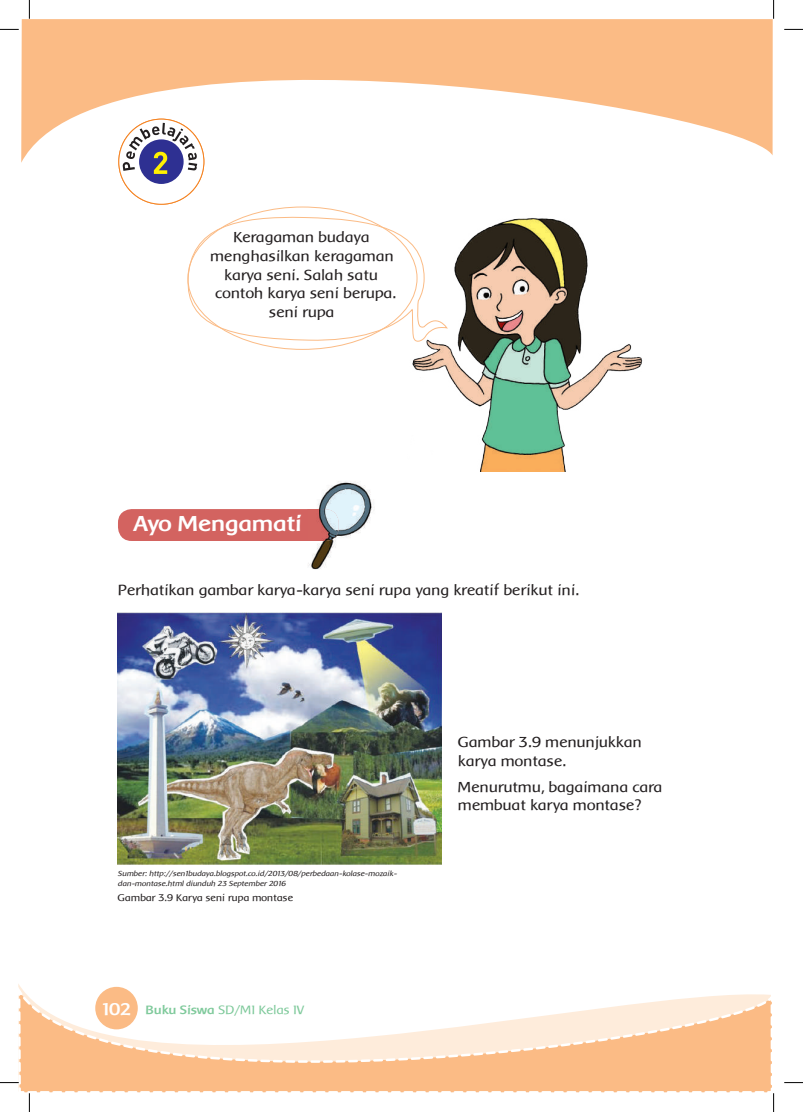
<style>
.page{position:relative;width:803px;height:1112px;background:#fff}
.page>*{position:absolute;margin:0;border:0;box-sizing:border-box;transform-origin:0 0}
.t1{font:700 22.5px "Baar Metanoia";color:#fff}
.t2{font:15px/18.8px "Baar Metanoia";color:#231f20}
.t3{font:12.5px "Baar Metanoia";color:#80ca9c}
.t4{font:10px "Baar Metanoia";color:#231f20}
.t5{font:italic 7.5px/10px "Baar Metanoia";color:#231f20}
.s1{font-weight:700;font-size:17.5px;color:#fff}
.s2{font-weight:700}
</style>
<div class="page">
<svg style="left:19px;top:985px;width:753px;height:107px"></svg>
<svg style="left:21px;top:19px;width:752px;height:144px;fill:#fbbb85"></svg>
<div style="left:95px;top:986px;width:43px;height:43px;background:#fbbb85;border-radius:50%"></div>
<div style="left:119px;top:119px;width:85px;height:85px;background:#fff;border-radius:50%"></div>
<div style="left:139px;top:139px;width:45px;height:45px;background:#2e3092;border-radius:50%"></div>
<svg style="left:123px;top:123px;width:74px;height:51px"></svg>
<svg style="left:186px;top:216px;width:256px;height:649px"></svg>
<img style="left:407px;top:216px;width:236px;height:255px">
<div style="left:118px;top:509px;width:221px;height:32px;background:#d36360;border-radius:14px"></div>
<img style="left:307px;top:480px;width:68px;height:89px">
<img style="left:307px;top:509px;width:32px;height:32px">
<img style="left:118px;top:612px;width:324px;height:252px">
<svg style="left:0;top:29px;width:19px;height:1px"></svg>
<svg style="left:784px;top:29px;width:19px;height:1px"></svg>
<svg style="left:0;top:996px;width:22px;height:92px"></svg>
<svg style="left:784px;top:1082px;width:19px;height:1px"></svg>
<svg style="left:29px;top:0;width:1px;height:19px"></svg>
<svg style="left:28px;top:1090px;width:738px;height:21px"></svg>
<svg style="left:773px;top:0;width:1px;height:19px"></svg>
<svg style="left:773px;top:1093px;width:1px;height:18px"></svg>
<p class="t2" style="left:210px;top:228px;width:185px;text-align:center">Keragaman budaya menghasilkan keragaman</p>
<p class="t2" style="left:215px;top:284px;width:183px">contoh karya seni berupa.</p>
<p class="t2" style="left:224px;top:265px;width:155px">karya seni. Salah satu</p>
<p class="t2" style="left:269px;top:302px;width:67px">seni rupa</p>
<h1 class="t1" style="left:134px;top:511px;width:170px">Ayo Mengamati</h1>
<p class="t2" style="left:118px;top:580px;width:463px">Perhatikan gambar karya-karya seni rupa yang kreatif berikut ini.</p>
<p class="t5" style="left:118px;top:868px;width:280px">Sumber: http://sen1budaya.blogspot.co.id/2013/08/perbedaan-kolase-mozaik&shy;dan-montase.html diunduh 23 September 2016</p>
<p class="t4" style="left:118px;top:892px;width:177px">Gambar 3.9 Karya seni rupa montase</p>
<p class="t3" style="left:103px;top:1002px;width:203px"><span class="s1">102</span> <span class="s2">Buku Siswa</span> SD/MI Kelas IV</p>
<p class="t2" style="left:458px;top:732px;width:185px">Gambar 3.9 menunjukkan karya montase.</p>
<p class="t2" style="left:458px;top:777px;width:206px">Menurutmu, bagaimana cara membuat karya montase?</p>
</div>
